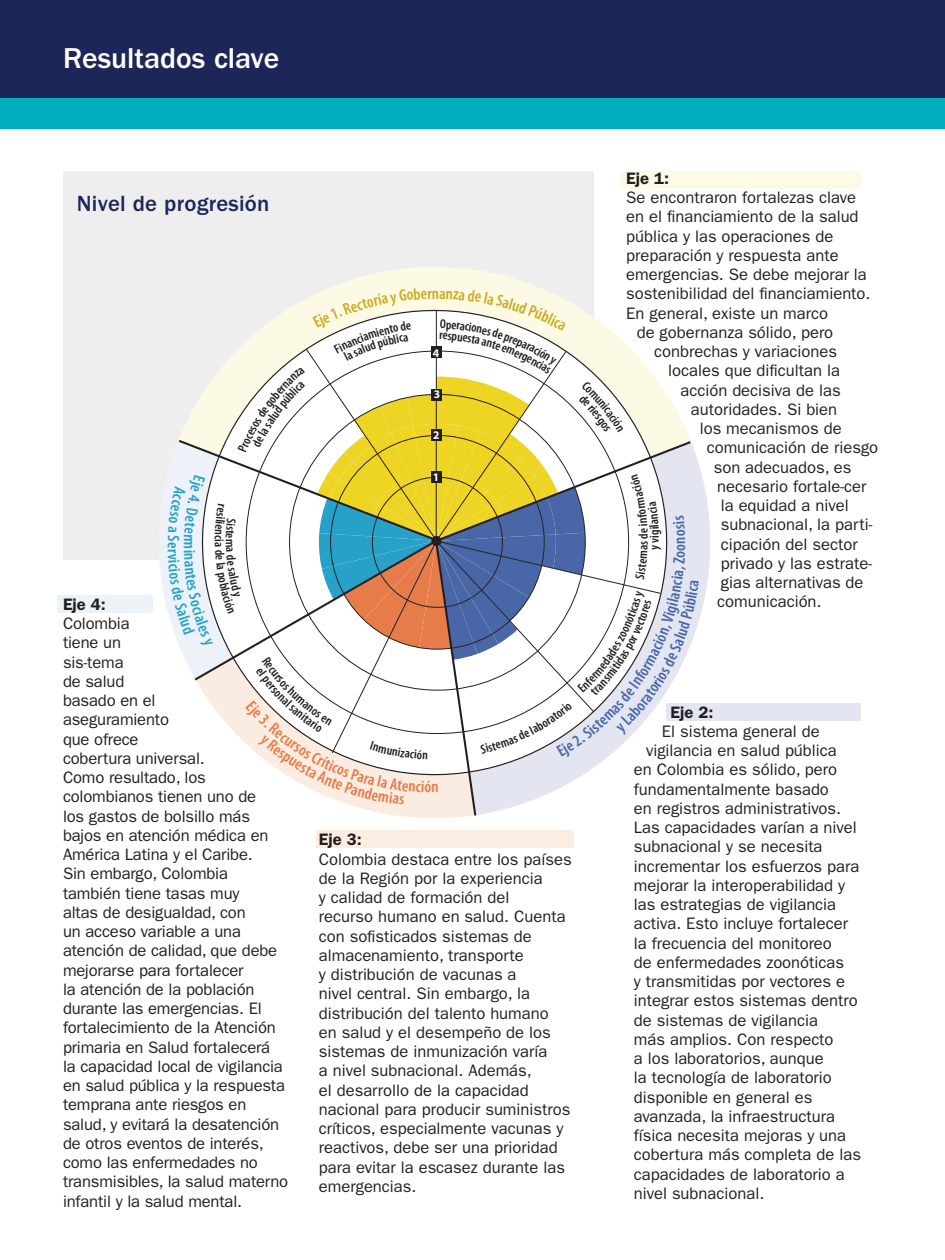
<style>
.page{position:relative;width:945px;height:1260px;background:#fff}
.page>*{position:absolute;margin:0;border:0;box-sizing:border-box;transform-origin:0 0}
.heading_1{font:500 29.75px "Franklin Gothic";color:#fff}
.graph_title{font:500 22.75px "Franklin Gothic";letter-spacing:.01em;color:#1d2658}
.t1{font:16.62px/19.2px "Franklin Gothic";color:#231f20}
.t2{font:600 16.62px "Franklin Gothic";color:#231f20}
.t3{font:600 condensed 16.62px "Myriad Pro";color:#cbad20}
.t4{font:600 condensed 16.62px "Myriad Pro";color:#27a1c7}
.t5{font:600 condensed 13.12px "Myriad Pro";color:#231f20}
.t6{font:700 11.55px "Myriad Pro";color:#fff}
</style>
<div class="page">
<div style="left:621px;top:171px;width:240px;height:18px;background:#fdfae5"></div>
<div style="left:667px;top:703px;width:194px;height:18px;background:#e3e5f2"></div>
<div style="left:316px;top:830px;width:257px;height:18px;background:#fcede2"></div>
<div style="left:57px;top:595px;width:95px;height:17px;background:#ecf3f8"></div>
<div style="left:63px;top:171px;width:530px;height:388px;background:#eeeeef"></div>
<svg style="left:157px;top:559px;width:11px;height:52px"></svg>
<svg style="left:347px;top:267px;width:247px;height:15px"></svg>
<svg style="left:699px;top:466px;width:11px;height:153px;fill:#e3e5f1"></svg>
<div style="left:0;top:0;width:945px;height:122px;background:#1d2658"></div>
<div style="left:0;top:98px;width:945px;height:31px;background:#00adbd"></div>
<svg style="left:168px;top:288px;width:531px;height:530px"></svg>
<p class="heading_1" style="left:63px;top:41px;width:218px">Resultados clave</p>
<p class="graph_title" style="left:77px;top:191px;width:194px">Nivel de progresión</p>
<p class="t4" style="left:184px;top:542px;width:8px;rotate:90deg">e</p>
<p class="t5" style="left:227px;top:539px;width:4px;rotate:90deg">i</p>
<p class="t2" style="left:63px;top:594px;width:44px">Eje 4:</p>
<p class="t1" style="left:63px;top:614px;width:227px">Colombia<br>tiene un<br>sis-tema<br>de salud<br>basado en el<br>aseguramiento<br>que ofrece<br>cobertura universal.<br>Como resultado, los colombianos tienen uno de<br>los gastos de bolsillo más bajos en atención médica en<br>América Latina y el Caribe.<br>Sin embargo, Colombia también tiene tasas muy<br>altas de desigualdad, con<br>un acceso variable a una atención de calidad, que debe mejorarse para fortalecer<br>la atención de la población durante las emergencias. El fortalecimiento de la Atención primaria en Salud fortalecerá<br>la capacidad local de vigilancia en salud pública y la respuesta temprana ante riesgos en salud, y evitará la desatención de otros eventos de interés, como las enfermedades no transmisibles, la salud materno infantil y la salud mental.</p>
<p class="t3" style="left:432px;top:283px;width:9px">n</p>
<p class="t6" style="left:433px;top:345px;width:8px">4</p>
<p class="t6" style="left:434px;top:387px;width:8px">3</p>
<p class="t6" style="left:433px;top:469px;width:8px">1</p>
<p class="t2" style="left:319px;top:830px;width:44px">Eje 3:</p>
<p class="t1" style="left:319px;top:849px;width:255px">Colombia destaca entre los países de la Región por la experiencia<br>y calidad de formación del<br>recurso humano en salud. Cuenta con sofisticados sistemas de almacenamiento, transporte<br>y distribución de vacunas a<br>nivel central. Sin embargo, la distribución del talento humano<br>en salud y el desempeño de los sistemas de inmunización varía<br>a nivel subnacional. Además,<br>el desarrollo de la capacidad nacional para producir suministros críticos, especialmente vacunas y reactivos, debe ser una prioridad para evitar la escasez durante las emergencias.</p>
<p class="t2" style="left:626px;top:168px;width:44px">Eje 1:</p>
<p class="t1" style="left:626px;top:188px;width:231px">Se encontraron fortalezas clave</p>
<p class="t1" style="left:626px;top:207px;width:234px">en el financiamiento de la salud</p>
<p class="t1" style="left:626px;top:226px;width:209px">pública y las operaciones de</p>
<p class="t1" style="left:626px;top:246px;width:214px">preparación y respuesta ante</p>
<p class="t1" style="left:626px;top:265px;width:242px">emergencias. Se debe mejorar la</p>
<p class="t1" style="left:626px;top:284px;width:246px">sostenibilidad del financiamiento.</p>
<p class="t1" style="left:626px;top:303px;width:203px">En general, existe un marco</p>
<p class="t1" style="left:637px;top:323px;width:198px">de gobernanza sólido, pero</p>
<p class="t1" style="left:654px;top:342px;width:184px">conbrechas y variaciones</p>
<p class="t1" style="left:668px;top:361px;width:173px">locales que dificultan la</p>
<p class="t1" style="left:680px;top:380px;width:162px">acción decisiva de las</p>
<p class="t1" style="left:691px;top:400px;width:148px">autoridades. Si bien</p>
<p class="t1" style="left:700px;top:419px;width:143px">los mecanismos de</p>
<p class="t1" style="left:707px;top:438px;width:173px">comunicación de riesgo</p>
<p class="t1" style="left:714px;top:457px;width:139px">son adecuados, es</p>
<p class="t1" style="left:717px;top:477px;width:151px">necesario fortale-cer</p>
<p class="t1" style="left:721px;top:496px;width:130px">la equidad a nivel</p>
<p class="t1" style="left:721px;top:515px;width:153px">subnacional, la parti-</p>
<p class="t1" style="left:721px;top:534px;width:138px">cipación del sector</p>
<p class="t1" style="left:721px;top:554px;width:153px">privado y las estrate-</p>
<p class="t1" style="left:721px;top:573px;width:144px">gias alternativas de</p>
<p class="t1" style="left:717px;top:592px;width:106px">comunicación.</p>
<p class="t2" style="left:671px;top:702px;width:44px">Eje 2:</p>
<p class="t1" style="left:662px;top:722px;width:159px">El sistema general de</p>
<p class="t1" style="left:646px;top:741px;width:192px">vigilancia en salud pública</p>
<p class="t1" style="left:634px;top:760px;width:205px">en Colombia es sólido, pero</p>
<p class="t1" style="left:634px;top:779px;width:197px">fundamentalmente basado</p>
<p class="t1" style="left:634px;top:799px;width:209px">en registros administrativos.</p>
<p class="t1" style="left:634px;top:818px;width:225px">Las capacidades varían a nivel</p>
<p class="t1" style="left:634px;top:837px;width:190px">subnacional y se necesita</p>
<p class="t1" style="left:634px;top:856px;width:227px">incrementar los esfuerzos para</p>
<p class="t1" style="left:634px;top:876px;width:213px">mejorar la interoperabilidad y</p>
<p class="t1" style="left:634px;top:895px;width:204px">las estrategias de vigilancia</p>
<p class="t1" style="left:634px;top:914px;width:216px">activa. Esto incluye fortalecer</p>
<p class="t1" style="left:634px;top:933px;width:200px">la frecuencia del monitoreo</p>
<p class="t1" style="left:634px;top:953px;width:212px">de enfermedades zoonóticas</p>
<p class="t1" style="left:634px;top:972px;width:213px">y transmitidas por vectores e</p>
<p class="t1" style="left:634px;top:991px;width:226px">integrar estos sistemas dentro</p>
<p class="t1" style="left:634px;top:1010px;width:186px">de sistemas de vigilancia</p>
<p class="t1" style="left:634px;top:1030px;width:201px">más amplios. Con respecto</p>
<p class="t1" style="left:634px;top:1049px;width:192px">a los laboratorios, aunque</p>
<p class="t1" style="left:634px;top:1068px;width:200px">la tecnología de laboratorio</p>
<p class="t1" style="left:634px;top:1087px;width:180px">disponible en general es</p>
<p class="t1" style="left:634px;top:1107px;width:203px">avanzada, la infraestructura</p>
<p class="t1" style="left:634px;top:1126px;width:214px">física necesita mejoras y una</p>
<p class="t1" style="left:634px;top:1145px;width:229px">cobertura más completa de las</p>
<p class="t1" style="left:634px;top:1164px;width:213px">capacidades de laboratorio a</p>
<p class="t1" style="left:634px;top:1184px;width:132px">nivel subnacional.</p>
</div>
